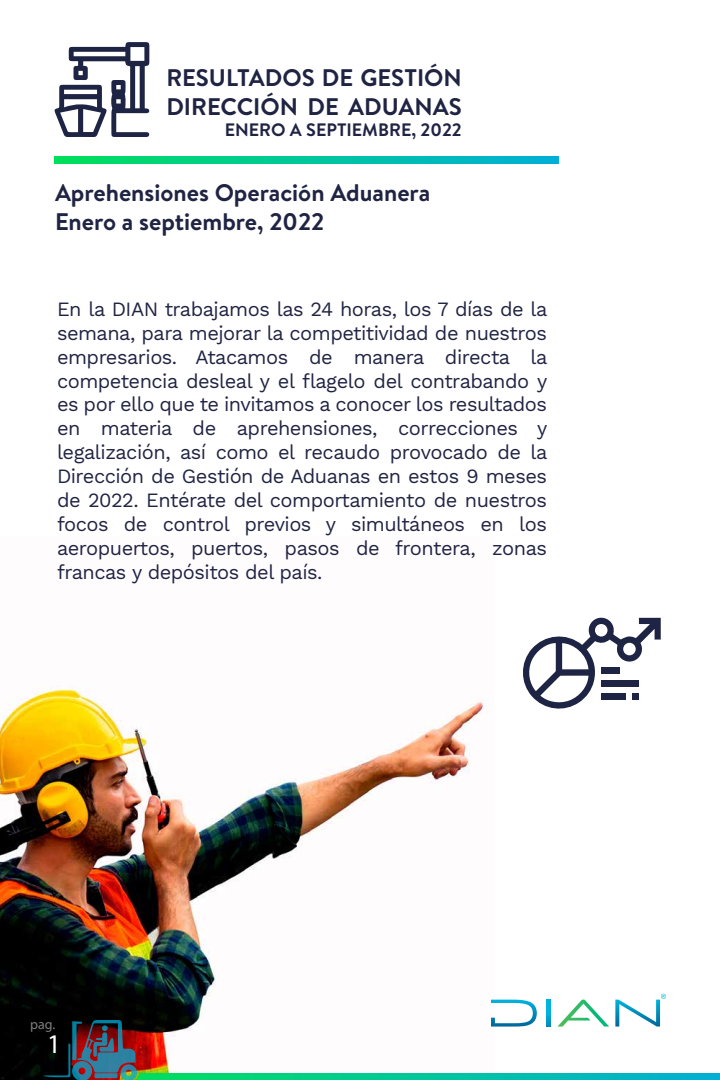
<style>
.page{position:relative;width:720px;height:1080px;background:#fff}
.page>*{position:absolute;margin:0;border:0;box-sizing:border-box;transform-origin:0 0}
.t1{font:27px "Myriad Pro";color:#fff}
.t2{font:700 24px/28.8px "Brandon Text";color:#202443}
.t3{font:20px/23.9px "Work Sans";letter-spacing:-.025em;color:#202443;text-align:justify}
.t4{font:700 18px "Brandon Text";color:#202443}
.t5{font:14px "Myriad Pro";color:rgb(255 255 255/.5)}
</style>
<div class="page">
<img style="left:0;top:687px;width:484px;height:393px">
<svg style="left:54px;top:42px;width:95px;height:95px"></svg>
<svg style="left:55px;top:156px;width:504px;height:8px;background:#00c69a"></svg>
<svg style="left:523px;top:617px;width:138px;height:92px"></svg>
<svg style="left:44px;top:994px;width:676px;height:86px"></svg>
<p class="t2" style="left:166px;top:63px;width:297px">RESULTADOS DE GESTIÓN<br>DIRECCIÓN DE ADUANAS</p>
<p class="t4" style="left:225px;top:118px;width:239px">ENERO A SEPTIEMBRE, 2022</p>
<p class="t2" style="left:55px;top:178px;width:377px">Aprehensiones Operación Aduanera<br>Enero a septiembre, 2022</p>
<p class="t3" style="left:57px;top:298px;width:492px">En la DIAN trabajamos las 24 horas, los 7 días de la semana, para mejorar la competitividad de nuestros empresarios. Atacamos de manera directa la competencia desleal y el flagelo del contrabando y es por ello que te invitamos a conocer los resultados en materia de aprehensiones, correcciones y legalización, así como el recaudo provocado de la Dirección de Gestión de Aduanas en estos 9 meses de 2022. Entérate del comportamiento de nuestros focos de control previos y simultáneos en los aeropuertos, puertos, pasos de frontera, zonas francas y depósitos del país.</p>
<p class="t5" style="left:30px;top:1015px;width:27px">pag.</p>
<h1 class="t1" style="left:47px;top:1027px;width:15px">1</h1>
</div>
